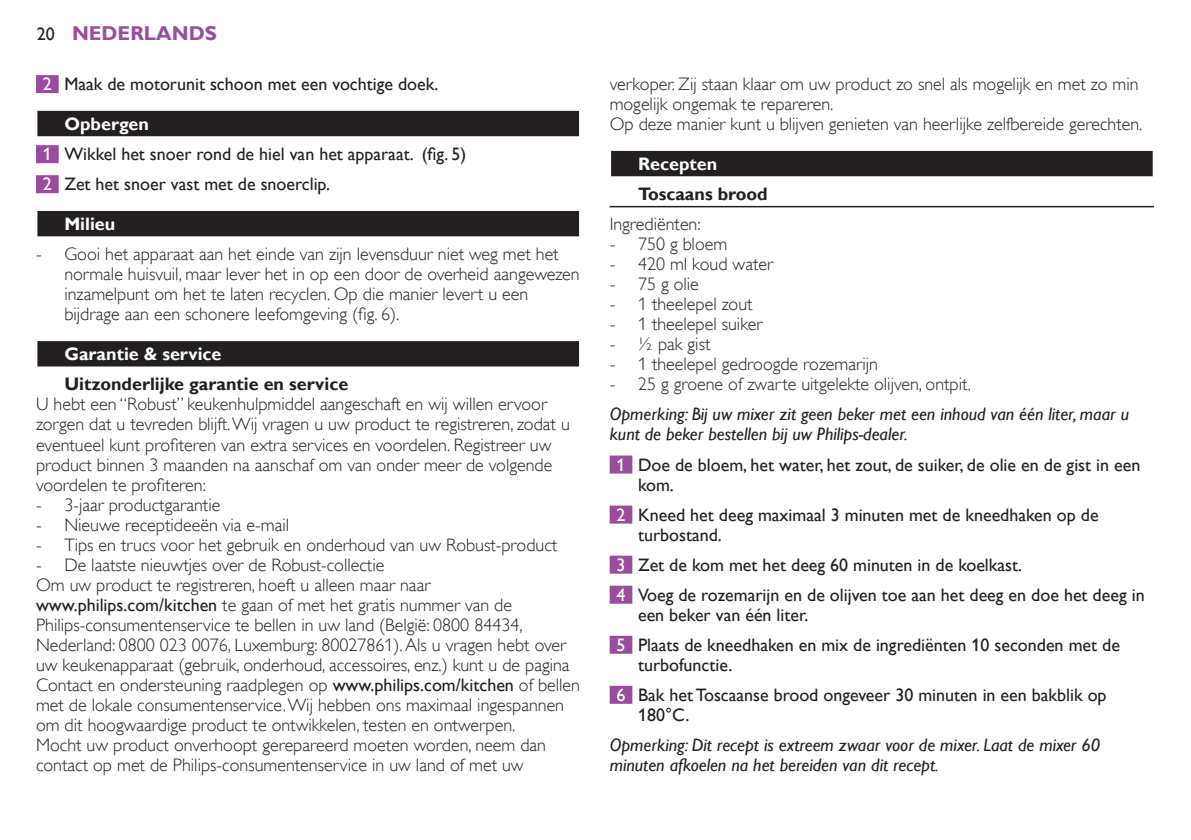
<style>
.page{position:relative;width:1191px;height:840px;background:#fff}
.page>*{position:absolute;margin:0;border:0;box-sizing:border-box;transform-origin:0 0}
.t1{font:700 20px "Gill Sans Alt One WGL";color:#9a4c9d}
.t2{font:18px/20px "Gill Sans Alt One WGL Light";color:#231f20}
.t3{font:18px/30px "Gill Sans Alt One WGL";color:#231f20}
.t4{font:italic 18px/20px "Gill Sans Alt One WGL";color:#231f20}
.t5{font:700 18px "Gill Sans Alt One WGL";color:#231f20}
.t6{font:700 18px "Gill Sans Alt One WGL";color:#fff}
.s1{font-weight:400;font-size:18px;color:#231f20}
.s2{color:#fff}
.s3{font-weight:700;color:#fff}
.s4{font-family:"Gill Sans Alt One WGL"}
</style>
<div class="page">
<div style="left:36px;top:75px;width:23px;height:18px;background:#9a4c9d"></div>
<div style="left:36px;top:110px;width:544px;height:28px;background:#cccbcb"></div>
<div style="left:37px;top:111px;width:542px;height:25px;background:#231f20"></div>
<div style="left:36px;top:145px;width:23px;height:18px;background:#9a4c9d"></div>
<div style="left:36px;top:175px;width:23px;height:18px;background:#9a4c9d"></div>
<div style="left:36px;top:210px;width:544px;height:28px;background:#b2b0b1"></div>
<div style="left:37px;top:211px;width:542px;height:25px;background:#231f20"></div>
<div style="left:36px;top:340px;width:544px;height:28px;background:#8f8d8e"></div>
<div style="left:37px;top:341px;width:542px;height:25px;background:#231f20"></div>
<div style="left:609px;top:150px;width:545px;height:28px;background:linear-gradient(to right,#c1c0c0,#c1c0c0)"></div>
<div style="left:611px;top:151px;width:541px;height:25px;background:#231f20"></div>
<hr style="left:609px;top:206px;width:545px;height:1px;background:#231f20">
<div style="left:609px;top:455px;width:23px;height:18px;background:#9a4c9d"></div>
<div style="left:609px;top:505px;width:23px;height:18px;background:#9a4c9d"></div>
<div style="left:609px;top:555px;width:23px;height:18px;background:#9a4c9d"></div>
<div style="left:609px;top:585px;width:23px;height:18px;background:#9a4c9d"></div>
<div style="left:609px;top:635px;width:23px;height:18px;background:#9a4c9d"></div>
<div style="left:609px;top:685px;width:23px;height:18px;background:#9a4c9d"></div>
<p class="t1" style="left:37px;top:20px;width:67px"><span class="s1">20</span> neder</p>
<p class="t1" style="left:144px;top:20px;width:74px">lands</p>
<p class="t3" style="left:43px;top:69px;width:397px"><span class="s2">2</span> Maak de motorunit schoon met een vochtige doek.</p>
<p class="t3" style="left:43px;top:109px;width:425px;text-indent:22px"><span class="s3">Opbergen<br></span><span class="s2">1</span> Wikkel het snoer rond de hiel van het apparaat. (fig. 5)<br><span class="s2">2</span> Zet het snoer vast met de snoerclip.</p>
<p class="t6" style="left:64px;top:212px;width:52px">Milieu</p>
<p class="t2" style="left:64px;top:244px;width:517px;text-indent:-28px">- Gooi het apparaat aan het einde van zijn levensduur niet weg met het normale huisvuil, maar lever het in op een door de overheid aangewezen inzamelpunt om het te laten recyclen. Op die manier levert u een bijdrage aan een schonere leefomgeving (fig. 6).</p>
<p class="t6" style="left:64px;top:342px;width:159px">Garantie &amp; service</p>
<p class="t5" style="left:64px;top:372px;width:285px">Uitzonderlijke garantie en service</p>
<p class="t2" style="left:36px;top:394px;width:535px">U hebt een “Robust” keukenhulpmiddel aangeschaft en wij willen ervoor zorgen dat u tevreden blijft. Wij vragen u uw product te registreren, zodat u eventueel kunt profiteren van extra services en voordelen. Registreer uw product binnen 3 maanden na aanschaf om van onder meer de volgende voordelen te profiteren:</p>
<p class="t2" style="left:36px;top:494px;width:186px">- 3-jaar productgarantie</p>
<p class="t2" style="left:36px;top:514px;width:255px">- Nieuwe receptideeën via e-mail</p>
<p class="t2" style="left:36px;top:534px;width:523px">- Tips en trucs voor het gebruik en onderhoud van uw Robust-product</p>
<p class="t2" style="left:36px;top:554px;width:545px">- De laatste nieuwtjes over de Robust-collectie<br>Om uw product te registreren, hoeft u alleen maar naar <span class="s4">www.philips.com/kitchen</span> te gaan of met het gratis nummer van de Philips-consumentenservice te bellen in uw land (België: 0800 84434, Nederland: 0800 023 0076, Luxemburg: 80027861). Als u vragen hebt over uw keukenapparaat (gebruik, onderhoud, accessoires, enz.) kunt u de pagina Contact en ondersteuning raadplegen op <span class="s4">www.philips.com/kitchen</span> of bellen met de lokale consumentenservice. Wij hebben ons maximaal ingespannen om dit hoogwaardige product te ontwikkelen, testen en ontwerpen.<br>Mocht uw product onverhoopt gerepareerd moeten worden, neem dan contact op met de Philips-consumentenservice in uw land of met uw</p>
<p class="t2" style="left:609px;top:74px;width:534px">verkoper. Zij staan klaar om uw product zo snel als mogelijk en met zo min mogelijk ongemak te repareren.<br>Op deze manier kunt u blijven genieten van heerlijke zelfbereide gerechten.</p>
<p class="t6" style="left:638px;top:152px;width:81px">Recepten</p>
<p class="t5" style="left:638px;top:182px;width:131px">Toscaans brood</p>
<p class="t2" style="left:609px;top:214px;width:92px">Ingrediënten:</p>
<p class="t2" style="left:609px;top:234px;width:119px">- 750 g bloem</p>
<p class="t2" style="left:609px;top:254px;width:165px">- 420 ml koud water</p>
<p class="t2" style="left:609px;top:274px;width:91px">- 75 g olie</p>
<p class="t2" style="left:609px;top:294px;width:144px">- 1 theelepel zout</p>
<p class="t2" style="left:609px;top:314px;width:154px">- 1 theelepel suiker</p>
<p class="t2" style="left:609px;top:334px;width:102px">- ½ pak gist</p>
<p class="t2" style="left:609px;top:354px;width:270px">- 1 theelepel gedroogde rozemarijn</p>
<p class="t2" style="left:609px;top:374px;width:363px">- 25 g groene of zwarte uitgelekte olijven, ontpit.</p>
<p class="t4" style="left:609px;top:404px;width:521px">Opmerking: Bij uw mixer zit geen beker met een inhoud van één liter, maar u kunt de beker bestellen bij uw Philips-dealer.</p>
<p class="t3" style="left:638px;top:454px;width:504px;line-height:20px;text-indent:-22px"><span class="s2">1</span> Doe de bloem, het water, het zout, de suiker, de olie en de gist in een kom.</p>
<p class="t3" style="left:638px;top:504px;width:462px;line-height:20px;text-indent:-22px"><span class="s2">2</span> Kneed het deeg maximaal 3 minuten met de kneedhaken op de turbostand.</p>
<p class="t3" style="left:616px;top:549px;width:529px"><span class="s2">3</span> Zet de kom met het deeg 60 minuten in de koelkast.<br><span class="s2">4</span> Voeg de rozemarijn en de olijven toe aan het deeg en doe het deeg in</p>
<p class="t3" style="left:616px;top:599px;width:505px;text-indent:22px">een beker van één liter.<br><span class="s2">5</span> Plaats de kneedhaken en mix de ingrediënten 10 seconden met de</p>
<p class="t3" style="left:616px;top:649px;width:491px;text-indent:22px">turbofunctie.<br><span class="s2">6</span> Bak het Toscaanse brood ongeveer 30 minuten in een bakblik op</p>
<p class="t3" style="left:638px;top:699px;width:53px">180°C.</p>
<p class="t4" style="left:609px;top:734px;width:492px">Opmerking: Dit recept is extreem zwaar voor de mixer. Laat de mixer 60 minuten afkoelen na het bereiden van dit recept.</p>
</div>
